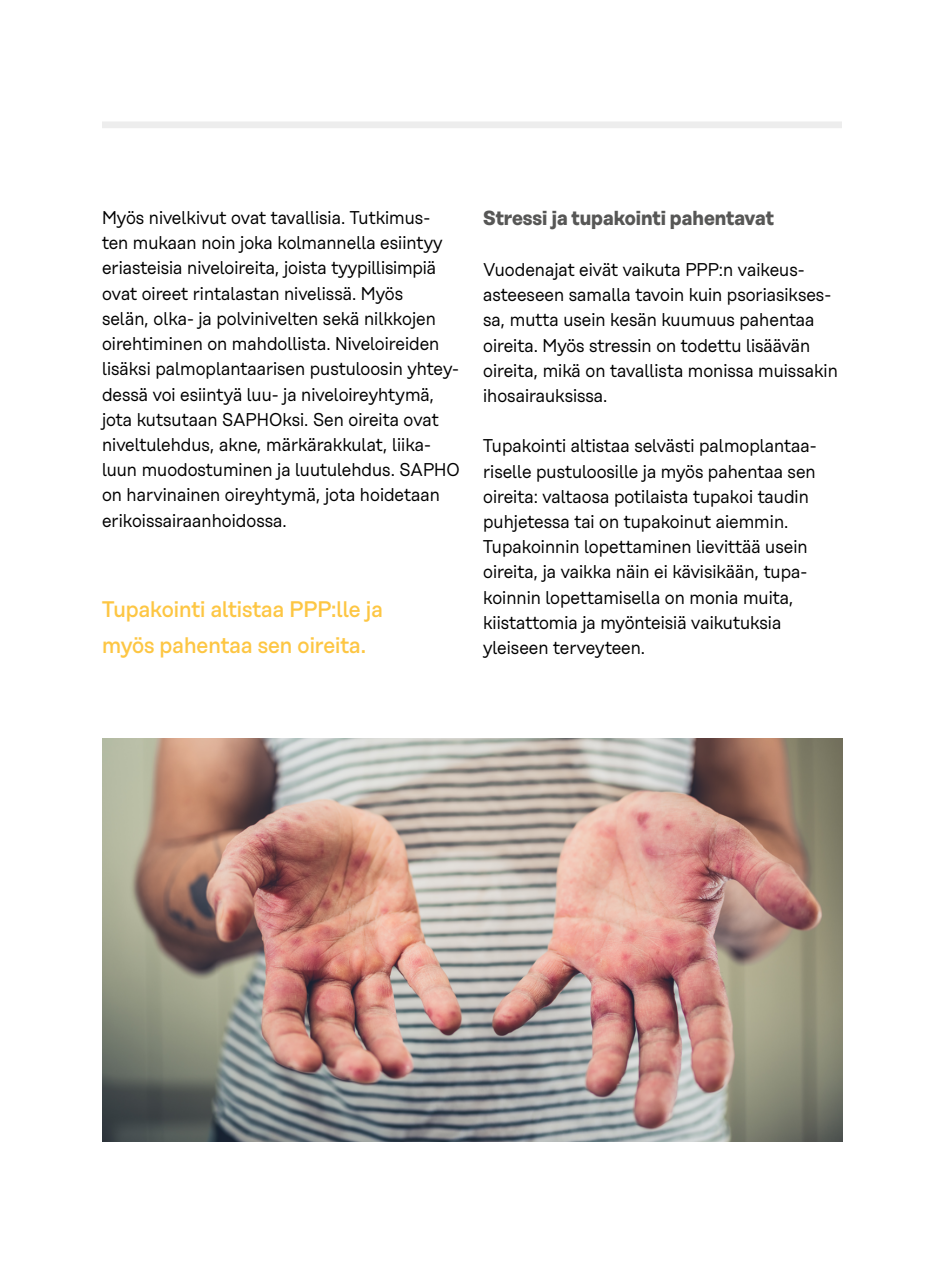
<style>
.page{position:relative;width:944px;height:1276px;background:#fff}
.page>*{position:absolute;margin:0;border:0;box-sizing:border-box;transform-origin:0 0}
.t1{font:500 22.5px/36px "Rational";color:#fdc643;scale:.91 1}
.Otsikko_h2{font:700 20.25px "Rational";color:#575756;scale:.91 1}
.Otsikko_h2-2{font:18.45px/25.2px "Rational";color:#000;scale:.91 1}
</style>
<div class="page">
<img style="left:102px;top:738px;width:740px;height:404px">
<div style="left:102px;top:121px;width:740px;height:7px;background:#ededed"></div>
<h2 class="Otsikko_h2-2" style="left:102px;top:205px;width:395px">Myös nivelkivut ovat tavallisia. Tutkimus&shy;ten mukaan noin joka kolmannella esiintyy eriasteisia niveloireita, joista tyypillisimpiä ovat oireet rintalastan nivelissä. Myös<br>selän, olka- ja polvinivelten sekä nilkkojen oirehtiminen on mahdollista. Niveloireiden lisäksi palmoplantaarisen pustuloosin yhtey&shy;dessä voi esiintyä luu- ja niveloireyhtymä, jota kutsutaan SAPHOksi. Sen oireita ovat niveltulehdus, akne, märkärakkulat, liika&shy;luun muodostuminen ja luutulehdus. SAPHO on harvinainen oireyhtymä, jota hoidetaan erikoissairaanhoidossa.</h2>
<p class="t1" style="left:102px;top:590px;width:310px">Tupakointi altistaa PPP:lle ja myös pahentaa sen oireita.</p>
<h2 class="Otsikko_h2" style="left:483px;top:206px;width:321px">Stressi ja tupakointi pahentavat</h2>
<h2 class="Otsikko_h2-2" style="left:483px;top:257px;width:391px">Vuodenajat eivät vaikuta PPP:n vaikeus&shy;asteeseen samalla tavoin kuin psoriasikses&shy;sa, mutta usein kesän kuumuus pahentaa oireita. Myös stressin on todettu lisäävän oireita, mikä on tavallista monissa muissakin ihosairauksissa.</h2>
<h2 class="Otsikko_h2-2" style="left:483px;top:433px;width:368px">Tupakointi altistaa selvästi palmoplantaa&shy;riselle pustuloosille ja myös pahentaa sen oireita: valtaosa potilaista tupakoi taudin puhjetessa tai on tupakoinut aiemmin.<br>Tupakoinnin lopettaminen lievittää usein oireita, ja vaikka näin ei kävisikään, tupa&shy;koinnin lopettamisella on monia muita, kiistattomia ja myönteisiä vaikutuksia yleiseen terveyteen.</h2>
</div>
